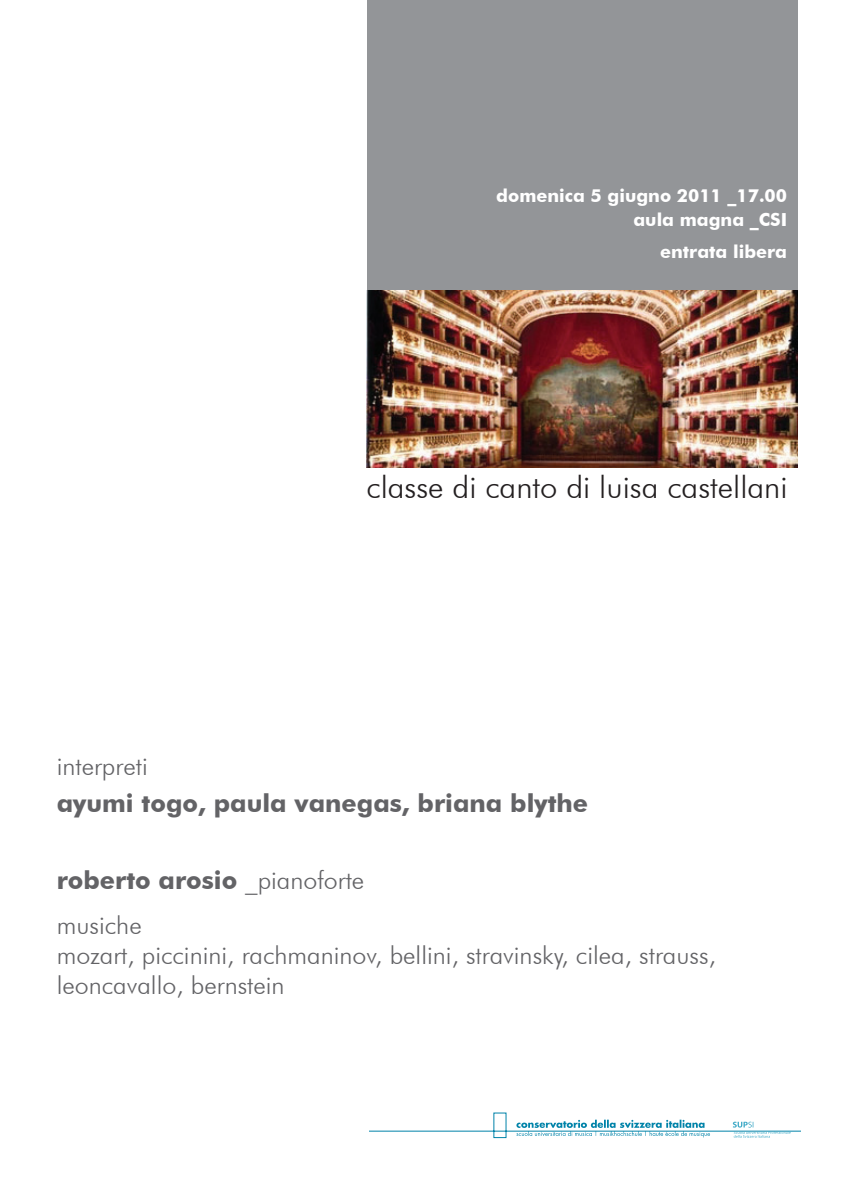
<style>
.page{position:relative;width:842px;height:1191px;background:#fff}
.page>*{position:absolute;margin:0;border:0;box-sizing:border-box;transform-origin:0 0}
.t1{font:300 31px "Futura BT";color:#231f20}
.t2{font:300 25px/30px "Futura BT";color:#636366}
.t3{font:700 25px "Futura BT";color:#636366}
.t4{font:700 18px/24px "Futura BT";color:#fff;text-align:right}
.s1{font-weight:300}
</style>
<div class="page">
<div style="left:367px;top:0;width:430px;height:291px;background:#939598"></div>
<svg style="left:369px;top:1112px;width:431px;height:26px"></svg>
<img style="left:367px;top:291px;width:430px;height:176px">
<p class="t4" style="left:496px;top:184px;width:292px">domenica 5 giugno 2011 _17.00 aula magna _CSI</p>
<p class="t4" style="left:660px;top:240px;width:128px">entrata libera</p>
<p class="t2" style="left:57px;top:751px;width:93px">interpreti</p>
<p class="t1" style="left:367px;top:468px;width:422px">classe di canto di luisa castellani</p>
<p class="t3" style="left:57px;top:788px;width:533px">ayumi togo, paula vanegas, briana blythe</p>
<p class="t3" style="left:57px;top:865px;width:309px">roberto arosio <span class="s1">_pianoforte</span></p>
<p class="t2" style="left:57px;top:909px;width:661px">musiche<br>mozart, piccinini, rachmaninov, bellini, stravinsky, cilea, strauss, leoncavallo, bernstein</p>
</div>
